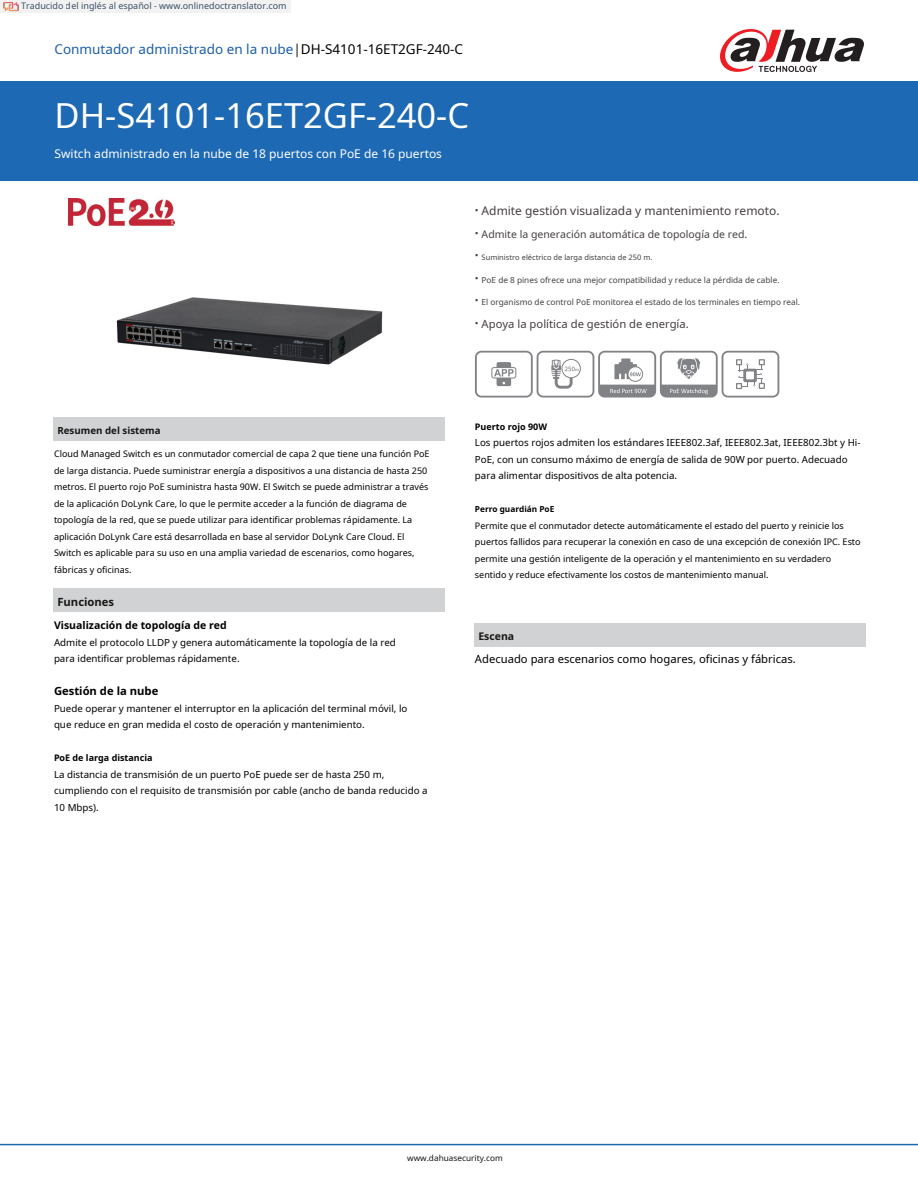
<style>
.page{position:relative;width:918px;height:1188px;background:#fff}
.page>*{position:absolute;margin:0;border:0;box-sizing:border-box;transform-origin:0 0}
.t1{font:34.5px "Noto Sans";color:#fff}
.t2{font:13.5px "Noto Sans";color:#1b5eac}
.t3{font:12px "Noto Sans";color:#fff}
.t4{font:12px "Noto Sans";color:#454041}
.t5{font:11.25px "Noto Sans";color:#020000}
.t6{font:11.25px "Noto Sans";color:#454041}
.t7{font:700 11.25px "Noto Sans";color:#020000}
.t8{font:700 11.25px "Noto Sans";color:#171615}
.t9{font:10.5px "Noto Sans";color:#454041}
.t10{font:700 10.5px "Noto Sans";color:#020000}
.t11{font:700 10.5px "Noto Sans";color:#171615}
.t12{font:9.75px/16.5px "Noto Sans";color:#020000}
.t13{font:700 9.75px "Noto Sans";color:#171615}
.t14{font:9px/16.5px "Noto Sans";color:#020000}
.t15{font:9px "Noto Sans";color:rgb(15 43 70/.8)}
.t16{font:700 9px "Noto Sans";color:#020000}
.t17{font:8.25px "Noto Sans";color:#454041}
.t18{font:8.25px "Noto Sans";color:#171615}
.t19{font:700 8.25px "Noto Sans";color:#020000}
.t20{font:7.5px "Noto Sans";color:#454041}
.s1{color:#201916}
.s2{color:#030000}
.s3{font-weight:700;font-size:13.5px}
</style>
<div class="page">
<div style="left:0;top:81px;width:918px;height:100px;background:#1e69b4"></div>
<hr style="left:0;top:1144px;width:918px;height:1px;background:#1e69b4">
<svg style="left:720px;top:29px;width:144px;height:43px"></svg>
<div style="left:53px;top:589px;width:392px;height:23px;background:#d1d2d4"></div>
<div style="left:54px;top:417px;width:391px;height:24px;background:#d1d2d4"></div>
<div style="left:475px;top:623px;width:391px;height:23px;background:#d1d2d4"></div>
<img style="left:68px;top:198px;width:107px;height:27px">
<img style="left:116px;top:297px;width:267px;height:68px">
<svg style="left:475px;top:351px;width:304px;height:47px"></svg>
<div style="left:0;top:0;width:291px;height:14px;background:#f2f2f2"></div>
<img style="left:4px;top:2px;width:15px;height:12px">
<p class="t15" style="left:21px;top:-1px;width:267px">Traducido del inglés al español - www.onlinedoctranslator.com</p>
<h2 class="t2" style="left:55px;top:39px;width:410px">Conmutador administrado en la nube<span class="s1">|</span><span class="s2">DH-S4101-16ET2GF-240-C</span></h2>
<h1 class="t1" style="left:55px;top:91px;width:416px">DH-S4101-16ET2GF-240-C</h1>
<h3 class="t3" style="left:55px;top:145px;width:389px">Switch administrado en la nube de 18 puertos con PoE de 16 puertos</h3>
<h3 class="t4" style="left:475px;top:202px;width:306px"><span class="s3">·</span> Admite gestión visualizada y mantenimiento remoto.</h3>
<p class="t9" style="left:475px;top:226px;width:274px"><span class="s3">·</span> Admite la generación automática de topología de red.</p>
<p class="t20" style="left:475px;top:252px;width:179px"><span class="s3">·</span> Suministro eléctrico de larga distancia de 250 m.</p>
<p class="t17" style="left:475px;top:274px;width:306px"><span class="s3">·</span> PoE de 8 pines ofrece una mejor compatibilidad y reduce la pérdida de cable.</p>
<p class="t17" style="left:475px;top:296px;width:327px"><span class="s3">·</span> El organismo de control PoE monitorea el estado de los terminales en tiempo real.</p>
<p class="t6" style="left:475px;top:316px;width:215px"><span class="s3">·</span> Apoya la política de gestión de energía.</p>
<p class="t13" style="left:57px;top:424px;width:105px">Resumen del sistema</p>
<p class="t16" style="left:475px;top:420px;width:74px">Puerto rojo 90W</p>
<p class="t12" style="left:475px;top:434px;width:387px">Los puertos rojos admiten los estándares IEEE802.3af, IEEE802.3at, IEEE802.3bt y Hi-<br>PoE, con un consumo máximo de energía de salida de 90W por puerto. Adecuado para alimentar dispositivos de alta potencia.</p>
<p class="t14" style="left:54px;top:446px;width:377px">Cloud Managed Switch es un conmutador comercial de capa 2 que tiene una función PoE de larga distancia. Puede suministrar energía a dispositivos a una distancia de hasta 250 metros. El puerto rojo PoE suministra hasta 90W. El Switch se puede administrar a través de la aplicación DoLynk Care, lo que le permite acceder a la función de diagrama de topología de la red, que se puede utilizar para identificar problemas rápidamente. La aplicación DoLynk Care está desarrollada en base al servidor DoLynk Care Cloud. El Switch es aplicable para su uso en una amplia variedad de escenarios, como hogares, fábricas y oficinas.</p>
<p class="t19" style="left:475px;top:504px;width:81px">Perro guardián PoE</p>
<p class="t14" style="left:475px;top:517px;width:387px">Permite que el conmutador detecte automáticamente el estado del puerto y reinicie los puertos fallidos para recuperar la conexión en caso de una excepción de conexión IPC. Esto permite una gestión inteligente de la operación y el mantenimiento en su verdadero sentido y reduce efectivamente los costos de mantenimiento manual.</p>
<p class="t8" style="left:57px;top:594px;width:58px">Funciones</p>
<p class="t10" style="left:54px;top:618px;width:174px">Visualización de topología de red</p>
<p class="t12" style="left:54px;top:634px;width:343px">Admite el protocolo LLDP y genera automáticamente la topología de la red para identificar problemas rápidamente.</p>
<p class="t7" style="left:54px;top:683px;width:106px">Gestión de la nube</p>
<p class="t12" style="left:54px;top:700px;width:355px">Puede operar y mantener el interruptor en la aplicación del terminal móvil, lo que reduce en gran medida el costo de operación y mantenimiento.</p>
<p class="t16" style="left:54px;top:752px;width:100px">PoE de larga distancia</p>
<p class="t12" style="left:54px;top:766px;width:375px">La distancia de transmisión de un puerto PoE puede ser de hasta 250 m, cumpliendo con el requisito de transmisión por cable (ancho de banda reducido a<br>10 Mbps).</p>
<p class="t11" style="left:478px;top:629px;width:37px">Escena</p>
<p class="t5" style="left:475px;top:651px;width:322px">Adecuado para escenarios como hogares, oficinas y fábricas.</p>
<p class="t18" style="left:407px;top:1152px;width:97px">www.dahuasecurity.com</p>
</div>
